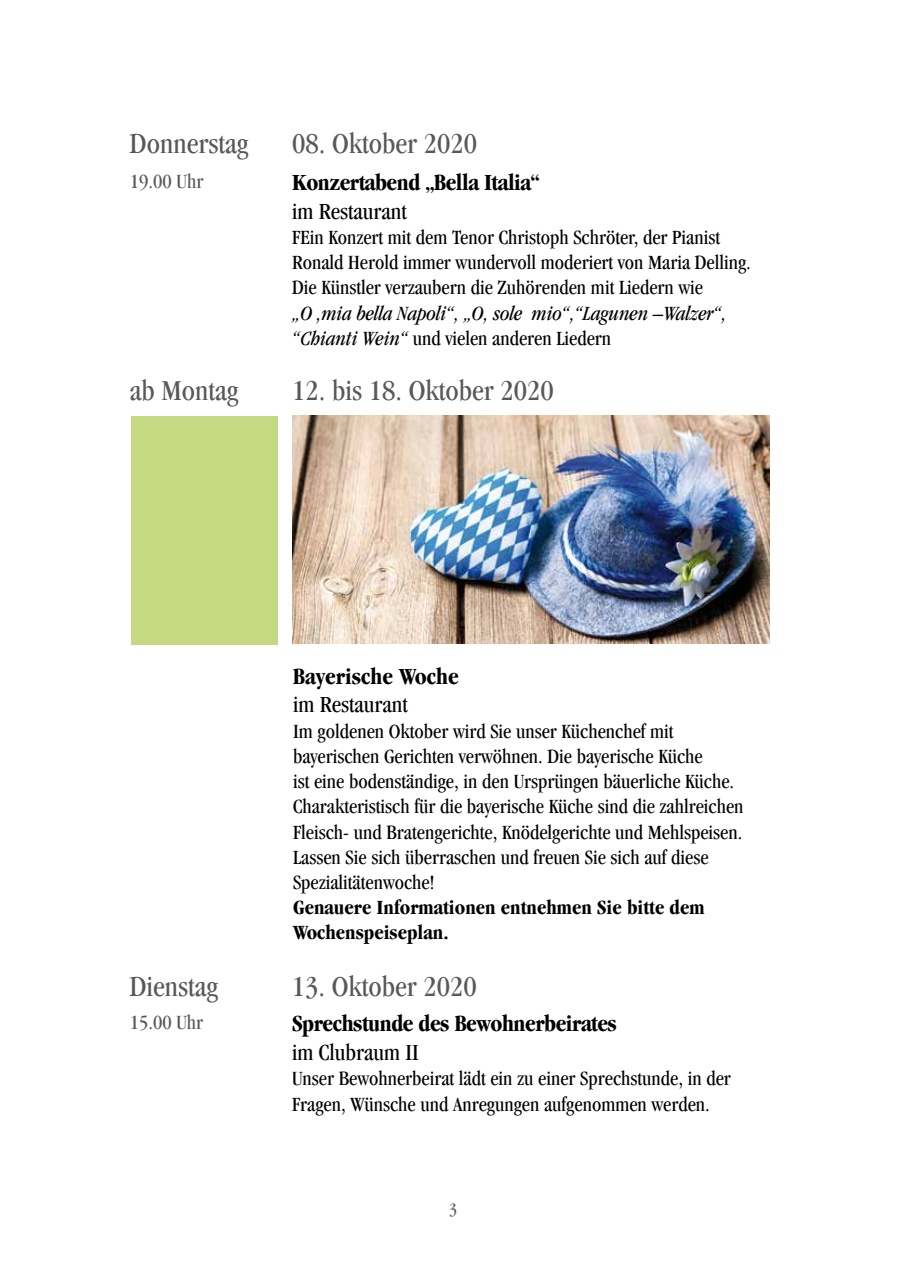
<style>
.page{position:relative;width:898px;height:1272px;background:#fff}
.page>*{position:absolute;margin:0;border:0;box-sizing:border-box;transform-origin:0 0}
.t1{font:condensed 30px "Garamond";color:#58585a}
.t2{font:700 condensed 24px "Garamond";letter-spacing:-.02em;color:#000}
.t3{font:condensed 24px "Garamond";color:#000}
.t4{font:700 condensed 24px "Garamond";color:#000}
.t5{font:condensed 21px/25.2px "Garamond";color:#000}
.t6{font:italic condensed 21px/25.2px "Garamond";color:#000}
.t7{font:700 condensed 21px/25.2px "Garamond";color:#000}
.t8{font:condensed 21px "Garamond";color:#58585a}
.t9{font:condensed 18px "Garamond";color:#58585a}
.s1{font-style:normal}
</style>
<div class="page">
<div style="left:131px;top:416px;width:146px;height:228px;background:#c5d882"></div>
<img style="left:292px;top:416px;width:477px;height:228px">
<h1 class="t1" style="left:130px;top:127px;width:120px">Donnerstag</h1>
<h1 class="t1" style="left:292px;top:127px;width:186px">08. Oktober 2020</h1>
<p class="t8" style="left:130px;top:169px;width:75px">19.00 Uhr</p>
<p class="t2" style="left:292px;top:169px;width:249px">Konzertabend „Bella Italia“</p>
<p class="t3" style="left:292px;top:198px;width:116px">im Restaurant</p>
<p class="t5" style="left:292px;top:224px;width:460px">FEin Konzert mit dem Tenor Christoph Schröter, der Pianist<br>Ronald Herold immer wundervoll moderiert von Maria Delling.<br>Die Künstler verzaubern die Zuhörenden mit Liedern wie</p>
<p class="t6" style="left:292px;top:300px;width:435px">„O ,mia bella Napoli“, „O, sole mio“,“Lagunen –Walzer“, “Chianti Wein“ <span class="s1">und vielen anderen Liedern</span></p>
<h1 class="t1" style="left:130px;top:373px;width:110px">ab Montag</h1>
<h1 class="t1" style="left:292px;top:373px;width:263px">12. bis 18. Oktober 2020</h1>
<p class="t4" style="left:293px;top:662px;width:167px">Bayerische Woche</p>
<p class="t3" style="left:293px;top:691px;width:116px">im Restaurant</p>
<p class="t5" style="left:293px;top:718px;width:452px">Im goldenen Oktober wird Sie unser Küchenchef mit bayerischen Gerichten verwöhnen. Die bayerische Küche<br>ist eine bodenständige, in den Ursprüngen bäuerliche Küche.<br>Charakteristisch für die bayerische Küche sind die zahlreichen Fleisch- und Bratengerichte, Knödelgerichte und Mehlspeisen.<br>Lassen Sie sich überraschen und freuen Sie sich auf diese Spezialitätenwoche!</p>
<p class="t7" style="left:293px;top:894px;width:413px">Genauere Informationen entnehmen Sie bitte dem<br>Wochenspeiseplan.</p>
<h1 class="t1" style="left:130px;top:969px;width:90px">Dienstag</h1>
<h1 class="t1" style="left:292px;top:969px;width:186px">13. Oktober 2020</h1>
<p class="t8" style="left:130px;top:1011px;width:75px">15.00 Uhr</p>
<p class="t2" style="left:292px;top:1010px;width:326px">Sprechstunde des Bewohnerbeirates</p>
<p class="t3" style="left:292px;top:1039px;width:128px">im Clubraum II</p>
<p class="t5" style="left:292px;top:1065px;width:440px">Unser Bewohnerbeirat lädt ein zu einer Sprechstunde, in der<br>Fragen, Wünsche und Anregungen aufgenommen werden.</p>
<p class="t9" style="left:449px;top:1198px;width:9px">3</p>
</div>
